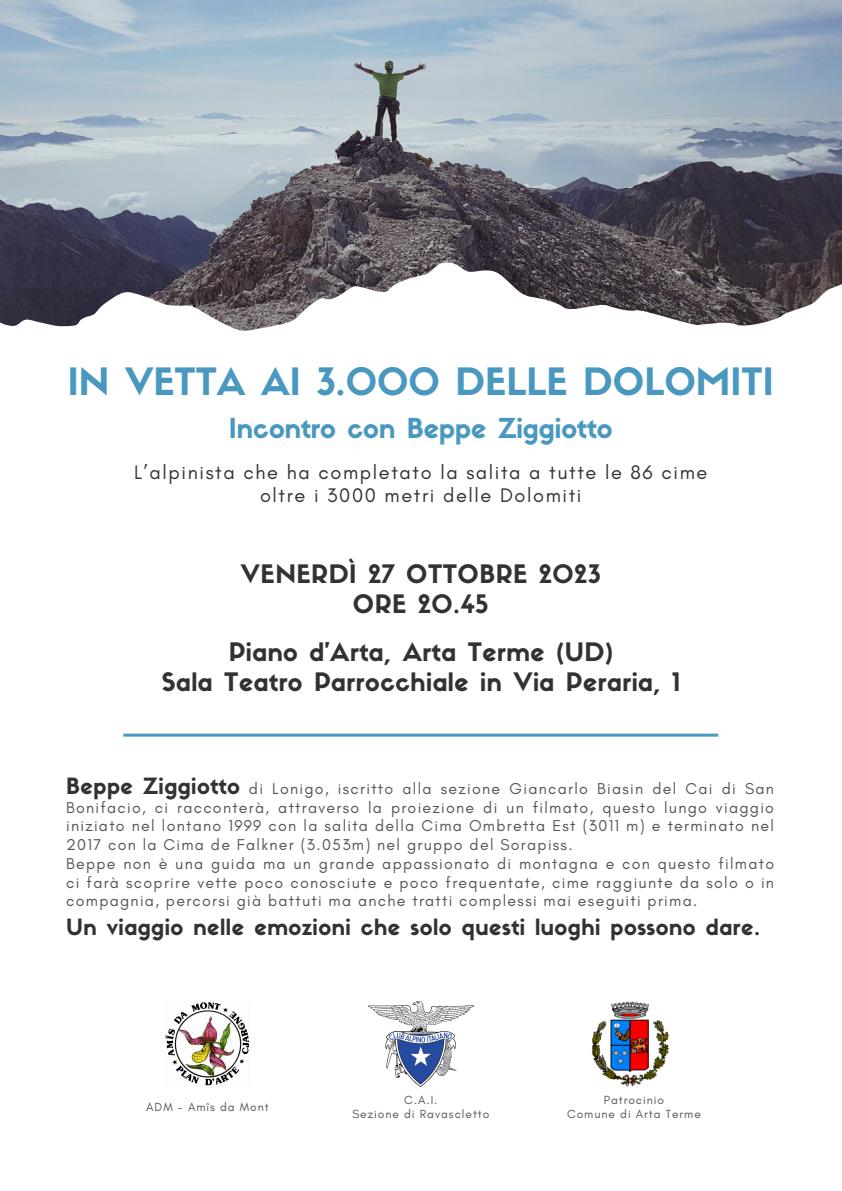
<style>
.page{position:relative;width:842px;height:1191px;background:#fff}
.page>*{position:absolute;margin:0;border:0;box-sizing:border-box;transform-origin:0 0}
.t1{font:37px "Sifonn Basic";color:#4998bf}
.t2{font:27px "Sifonn Basic";color:#4998bf}
.t3{font:25px "Sifonn Basic";letter-spacing:.02em;color:#323232}
.t4{font:22px "Sifonn Basic";letter-spacing:.02em;color:#323232}
.t5{font:20px "Glacial Indifference";letter-spacing:.08em;color:#323232}
.t6{font:16px/18.7px "Glacial Indifference";letter-spacing:.08em;color:#545454;text-align:justify}
.t7{font:12px "Glacial Indifference";letter-spacing:.08em;color:#545454}
</style>
<div class="page">
<img style="left:369px;top:1001px;width:105px;height:85px">
<img style="left:165px;top:1002px;width:85px;height:84px">
<img style="left:591px;top:1001px;width:78px;height:85px">
<img style="left:0;top:0;width:842px;height:262px">
<svg style="left:0;top:262px;width:842px;height:69px"></svg>
<hr style="left:123px;top:733px;width:595px;height:3px;background:#4998bf">
<p class="t1" style="left:68px;top:367px;width:707px">IN VETTA AI 3.000 DELLE DOLOMITI</p>
<p class="t2" style="left:229px;top:417px;width:385px">Incontro con Beppe Ziggiotto</p>
<p class="t5" style="left:134px;top:459px;width:575px">L’alpinista che ha completato la salita a tutte le 86 cime</p>
<p class="t5" style="left:260px;top:483px;width:323px">oltre i 3000 metri delle Dolomiti</p>
<p class="t3" style="left:241px;top:564px;width:361px">VENERDÌ 27 OTTOBRE 2023</p>
<p class="t3" style="left:353px;top:594px;width:137px">ORE 20.45</p>
<p class="t3" style="left:229px;top:641px;width:386px">Piano d'Arta, Arta Terme (UD)</p>
<p class="t3" style="left:162px;top:671px;width:520px">Sala Teatro Parrocchiale in Via Peraria, 1</p>
<p class="t4" style="left:66px;top:777px;width:175px">Beppe Ziggiotto</p>
<p class="t6" style="left:66px;top:778px;width:709px;text-indent:183px">di Lonigo, iscritto alla sezione Giancarlo Biasin del Cai di San Bonifacio, ci racconterà, attraverso la proiezione di un filmato, questo lungo viaggio iniziato nel lontano 1999 con la salita della Cima Ombretta Est (3011 m) e terminato nel 2017 con la Cima de Falkner (3.053m) nel gruppo del Sorapiss.</p>
<p class="t6" style="left:66px;top:853px;width:709px">Beppe non è una guida ma un grande appassionato di montagna e con questo filmato ci farà scoprire vette poco conosciute e poco frequentate, cime raggiunte da solo o in compagnia, percorsi già battuti ma anche tratti complessi mai eseguiti prima.</p>
<p class="t4" style="left:66px;top:918px;width:695px">Un viaggio nelle emozioni che solo questi luoghi possono dare.</p>
<p class="t7" style="left:146px;top:1099px;width:124px">ADM - Amîs da Mont</p>
<p class="t7" style="left:404px;top:1091px;width:35px">C.A.I.</p>
<p class="t7" style="left:352px;top:1106px;width:139px">Sezione di Ravascletto</p>
<p class="t7" style="left:604px;top:1091px;width:62px">Patrocinio</p>
<p class="t7" style="left:567px;top:1106px;width:135px">Comune di Arta Terme</p>
</div>
